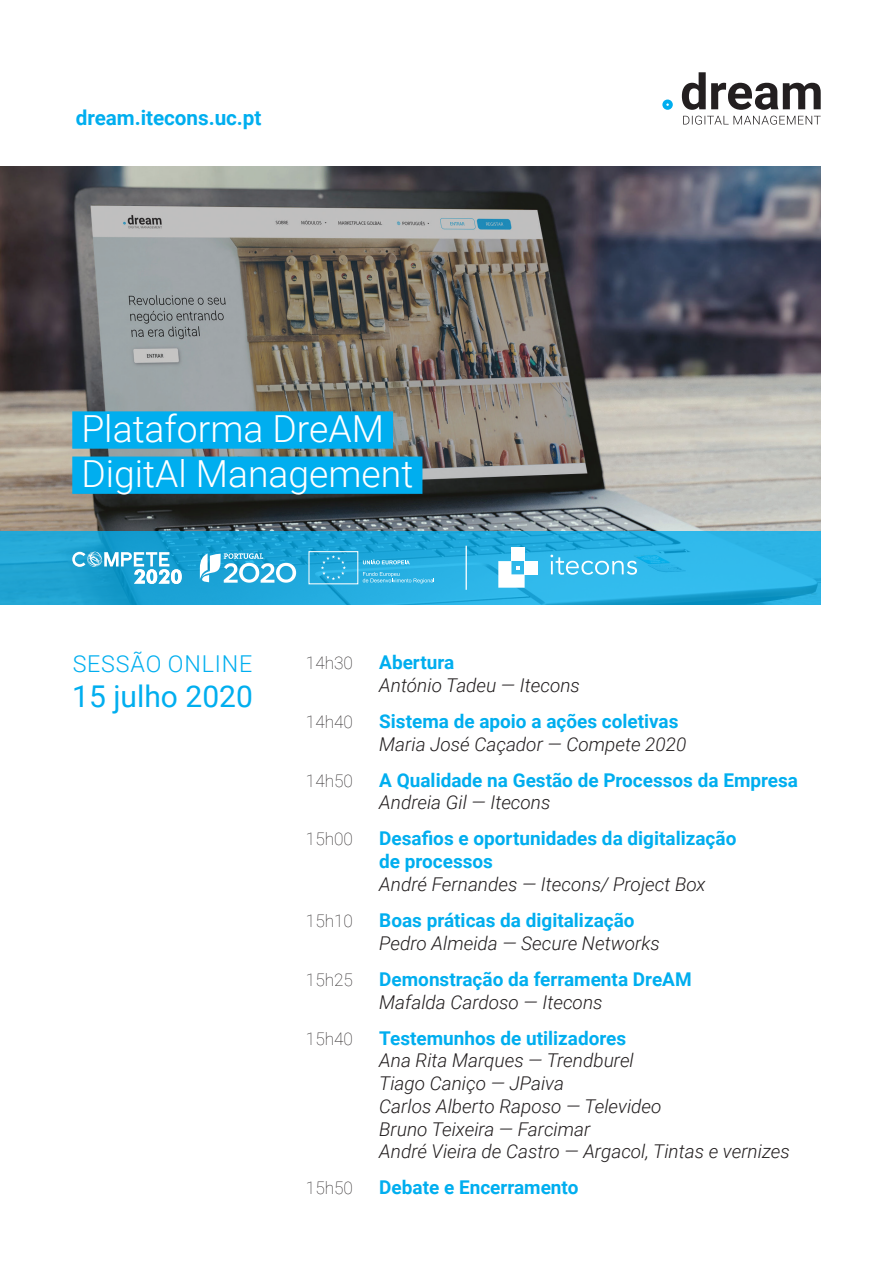
<style>
.page{position:relative;width:893px;height:1263px;background:#fff}
.page>*{position:absolute;margin:0;border:0;box-sizing:border-box;transform-origin:0 0}
.Título_1_copy{font:300 37.35px "Roboto";color:#fff}
.Título{font:30px "Roboto";color:#00aeef}
.Título-2{font:300 23.25px "Roboto";letter-spacing:.035em;color:#00aeef}
.Txt{font:700 20.7px "Roboto";color:#00aeef}
.t1{font:700 18.9px/22.8px "Roboto";color:#00aeef}
.t2{font:italic 300 18.9px/22.8px "Roboto";color:#231f20}
.t3{font:100 17.25px "Roboto";color:#231f20}
.s1{font-weight:700;font-style:normal;color:#00aeef}
.s2{font-weight:300;font-style:italic;color:#231f20}
</style>
<div class="page">
<img style="left:0;top:167px;width:821px;height:364px">
<div style="left:72px;top:411px;width:321px;height:38px;background:#00aeef"></div>
<div style="left:72px;top:456px;width:350px;height:38px;background:#00aeef"></div>
<svg style="left:682px;top:72px;width:139px;height:38px"></svg>
<svg style="left:683px;top:116px;width:138px;height:9px"></svg>
<svg style="left:662px;top:100px;width:11px;height:10px"></svg>
<svg style="left:0;top:531px;width:821px;height:73px;background:#23abdd"></svg>
<hr style="left:466px;top:546px;width:1px;height:44px;background:#fff">
<svg style="left:200px;top:553px;width:96px;height:30px"></svg>
<svg style="left:72px;top:550px;width:110px;height:34px"></svg>
<svg style="left:363px;top:559px;width:47px;height:5px"></svg>
<svg style="left:363px;top:572px;width:72px;height:11px"></svg>
<svg style="left:321px;top:555px;width:25px;height:25px"></svg>
<div style="left:308px;top:551px;width:50px;height:33px;border:1px solid #fff"></div>
<div style="left:511px;top:548px;width:14px;height:13px;background:#fff"></div>
<svg style="left:498px;top:561px;width:27px;height:27px"></svg>
<div style="left:525px;top:561px;width:13px;height:13px;background:#fff"></div>
<svg style="left:550px;top:555px;width:87px;height:20px;background:#60c9ef"></svg>
<p class="Txt" style="left:76px;top:103px;width:187px">dream.itecons.uc.pt</p>
<p class="Título_1_copy" style="left:81px;top:402px;width:304px">Plataforma DreAM</p>
<p class="Título_1_copy" style="left:81px;top:447px;width:334px">DigitAl Management</p>
<p class="Título-2" style="left:73px;top:648px;width:181px">SESSÃO ONLINE</p>
<p class="Título" style="left:72px;top:675px;width:182px">15 julho 2020</p>
<p class="t3" style="left:306px;top:651px;width:49px">14h30</p>
<p class="t2" style="left:379px;top:650px;width:202px"><span class="s1">Abertura<br></span>António Tadeu — Itecons</p>
<p class="t3" style="left:306px;top:710px;width:49px">14h40</p>
<p class="t1" style="left:379px;top:709px;width:309px">Sistema de apoio a ações coletivas<br><span class="s2">Maria José Caçador — Compete 2020</span></p>
<p class="t3" style="left:306px;top:768px;width:49px">14h50</p>
<p class="t1" style="left:379px;top:768px;width:420px">A Qualidade na Gestão de Processos da Empresa<br><span class="s2">Andreia Gil — Itecons</span></p>
<p class="t3" style="left:306px;top:827px;width:49px">15h00</p>
<p class="t1" style="left:379px;top:826px;width:359px">Desafios e oportunidades da digitalização de processos<br><span class="s2">André Fernandes — Itecons/ Project Box</span></p>
<p class="t3" style="left:306px;top:909px;width:49px">15h10</p>
<p class="t1" style="left:379px;top:908px;width:282px">Boas práticas da digitalização<br><span class="s2">Pedro Almeida — Secure Networks</span></p>
<p class="t3" style="left:306px;top:967px;width:49px">15h25</p>
<p class="t1" style="left:379px;top:967px;width:314px">Demonstração da ferramenta DreAM<br><span class="s2">Mafalda Cardoso — Itecons</span></p>
<p class="t3" style="left:306px;top:1026px;width:49px">15h40</p>
<p class="t1" style="left:379px;top:1026px;width:256px">Testemunhos de utilizadores<br><span class="s2">Ana Rita Marques — Trendburel</span></p>
<p class="t2" style="left:379px;top:1071px;width:186px">Tiago Caniço — JPaiva</p>
<p class="t2" style="left:379px;top:1094px;width:284px">Carlos Alberto Raposo — Televideo</p>
<p class="t2" style="left:379px;top:1117px;width:213px">Bruno Teixeira — Farcimar</p>
<p class="t2" style="left:379px;top:1139px;width:412px">André Vieira de Castro — Argacol, Tintas e vernizes</p>
<p class="t3" style="left:306px;top:1176px;width:49px">15h50</p>
<p class="t1" style="left:379px;top:1175px;width:201px">Debate e Encerramento</p>
</div>
